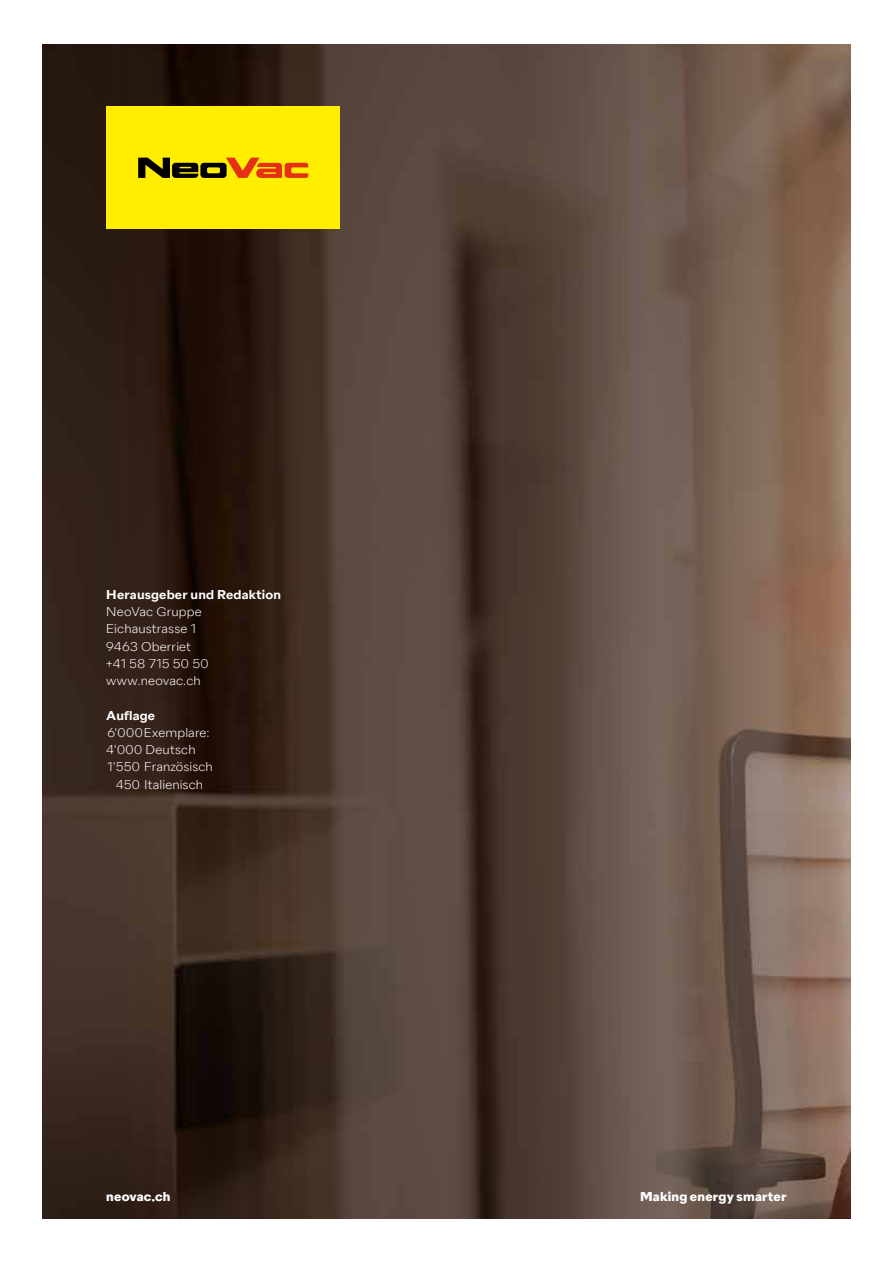
<style>
.page{position:relative;width:893px;height:1263px;background:#fff}
.page>*{position:absolute;margin:0;border:0;box-sizing:border-box;transform-origin:0 0}
.t1{font:300 12.75px/17.2px "Neo Vac Sans";letter-spacing:.01em;color:#fff}
.t2{font:600 12.75px "Neo Vac Sans";letter-spacing:.01em;color:#fff}
.t3{font:700 12.75px "Neo Vac Sans";letter-spacing:.015em;color:#fff}
</style>
<div class="page">
<img style="left:43px;top:45px;width:807px;height:1173px">
<div style="left:106px;top:106px;width:234px;height:123px;background:#fe0"></div>
<svg style="left:138px;top:158px;width:170px;height:20px"></svg>
<p class="t2" style="left:106px;top:587px;width:176px">Herausgeber und Redaktion</p>
<p class="t1" style="left:106px;top:603px;width:104px">NeoVac Gruppe<br>Eichaustrasse 1<br>9463 Oberriet +41 58 715 50 50 www.neovac.ch</p>
<p class="t2" style="left:106px;top:707px;width:50px">Auflage</p>
<p class="t1" style="left:107px;top:724px;width:104px">6'000Exemplare:</p>
<p class="t1" style="left:106px;top:741px;width:91px">4'000 Deutsch</p>
<p class="t1" style="left:107px;top:758px;width:107px">1'550 Französisch</p>
<p class="t1" style="left:116px;top:775px;width:89px">450 Italienisch</p>
<p class="t3" style="left:106px;top:1188px;width:66px">neovac.ch</p>
<p class="t3" style="left:640px;top:1189px;width:148px">Making energy smarter</p>
</div>
